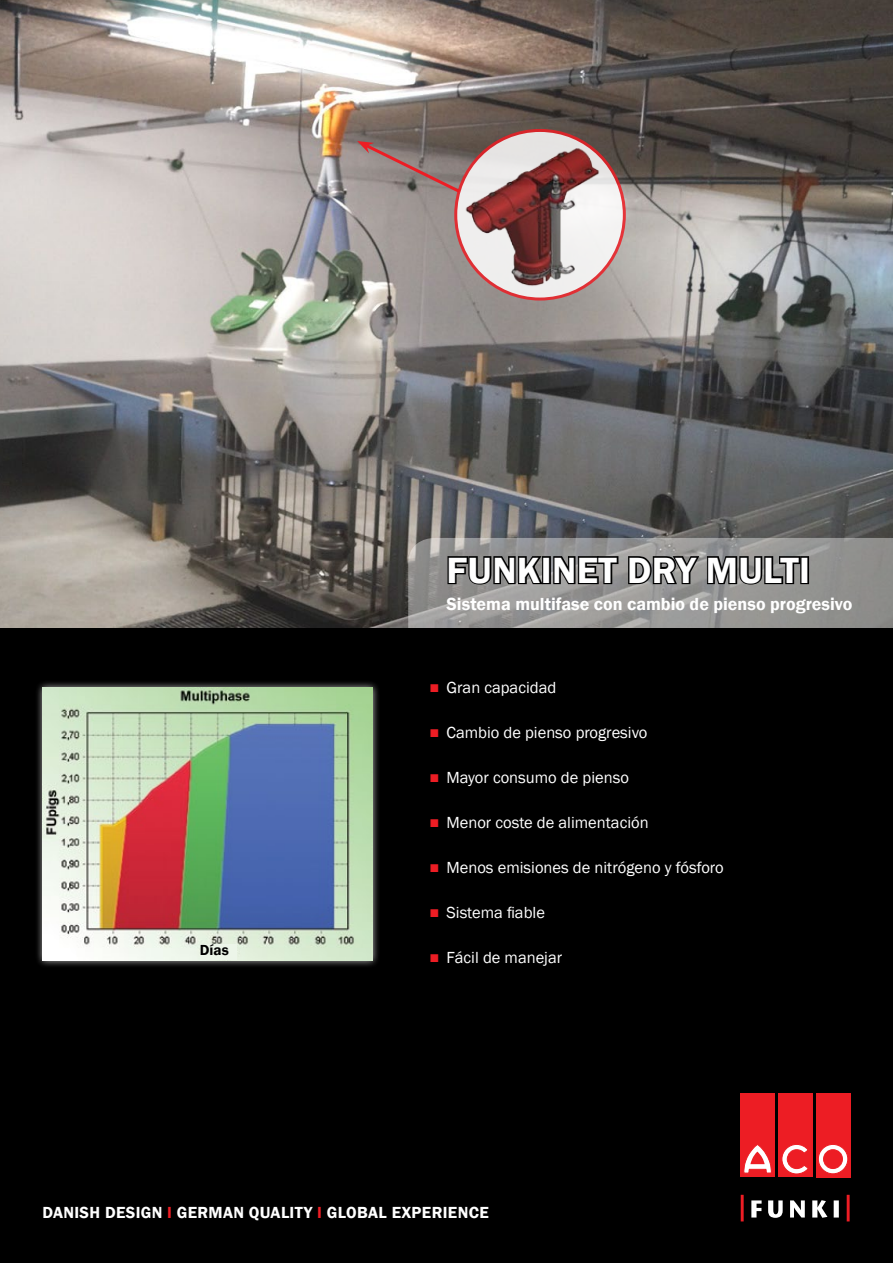
<style>
.page{position:relative;width:893px;height:1263px;background:#fff}
.page>*{position:absolute;margin:0;border:0;box-sizing:border-box;transform-origin:0 0}
.t1{font:600 37.5px "Franklin Gothic";letter-spacing:.01em;color:#fff}
.t2{font:600 18px "Franklin Gothic";color:#fff}
.t3{font:16.5px "Franklin Gothic";color:#fff}
.t4{font:600 16.5px "Franklin Gothic";letter-spacing:.02em;color:#fff}
.t5{font:600 15px "Franklin Gothic";color:#000}
.s1{color:#ed1d24}
</style>
<div class="page">
<img style="left:0;top:0;width:893px;height:628px">
<svg style="left:456px;top:130px;width:168px;height:169px;background:#e6bcbd"></svg>
<img style="left:460px;top:147px;width:157px;height:146px">
<svg style="left:357px;top:141px;width:106px;height:54px;background:#8f7976"></svg>
<div style="left:0;top:628px;width:893px;height:635px;background:#000"></div>
<div style="left:740px;top:1093px;width:35px;height:83px;background:#ed1d24"></div>
<svg style="left:744px;top:1145px;width:27px;height:28px"></svg>
<div style="left:778px;top:1093px;width:35px;height:83px;background:#ed1d24"></div>
<svg style="left:782px;top:1144px;width:26px;height:30px"></svg>
<div style="left:816px;top:1093px;width:34px;height:84px;background:#ed1d24"></div>
<svg style="left:818px;top:1144px;width:30px;height:30px"></svg>
<div style="left:818px;top:1144px;width:30px;height:30px;border:1px solid #ed1d24;border-radius:50%"></div>
<div style="left:824px;top:1149px;width:18px;height:19px;background:#ed1d24;border-radius:50%"></div>
<div style="left:823px;top:1149px;width:19px;height:19px;border:1px solid #ed1d24;border-radius:50%"></div>
<svg style="left:751px;top:1200px;width:88px;height:18px"></svg>
<hr style="left:847px;top:1195px;width:3px;height:26px;background:#ed1d24">
<hr style="left:741px;top:1195px;width:3px;height:26px;background:#ed1d24">
<svg style="left:408px;top:538px;width:485px;height:92px;background:#828180"></svg>
<div style="left:800px;top:556px;width:9px;height:28px;border:3px solid #000"></div>
<div style="left:35px;top:680px;width:345px;height:288px;background:#fff;opacity:.75"></div>
<img style="left:43px;top:688px;width:329px;height:272px">
<div style="left:200px;top:944px;width:36px;height:16px;background:#ecf5e9"></div>
<p class="t5" style="left:200px;top:941px;width:30px">Días</p>
<h1 class="t1" style="left:446px;top:547px;width:365px">FUNKINET DRY MULTI</h1>
<p class="t2" style="left:446px;top:592px;width:407px">Sistema multifase con cambio de pienso progresivo</p>
<p class="t3" style="left:429px;top:677px;width:128px"><span class="s1">■</span> Gran capacidad</p>
<p class="t3" style="left:429px;top:722px;width:220px"><span class="s1">■</span> Cambio de pienso progresivo</p>
<p class="t3" style="left:429px;top:767px;width:201px"><span class="s1">■</span> Mayor consumo de pienso</p>
<p class="t3" style="left:429px;top:812px;width:221px"><span class="s1">■</span> Menor coste de alimentación</p>
<p class="t3" style="left:429px;top:857px;width:296px"><span class="s1">■</span> Menos emisiones de nitrógeno y fósforo</p>
<p class="t3" style="left:429px;top:902px;width:117px"><span class="s1">■</span> Sistema fiable</p>
<p class="t3" style="left:429px;top:947px;width:134px"><span class="s1">■</span> Fácil de manejar</p>
<p class="t4" style="left:43px;top:1202px;width:448px">Danish Design <span class="s1">I</span> German Quality <span class="s1">I</span> Global Experience</p>
</div>
